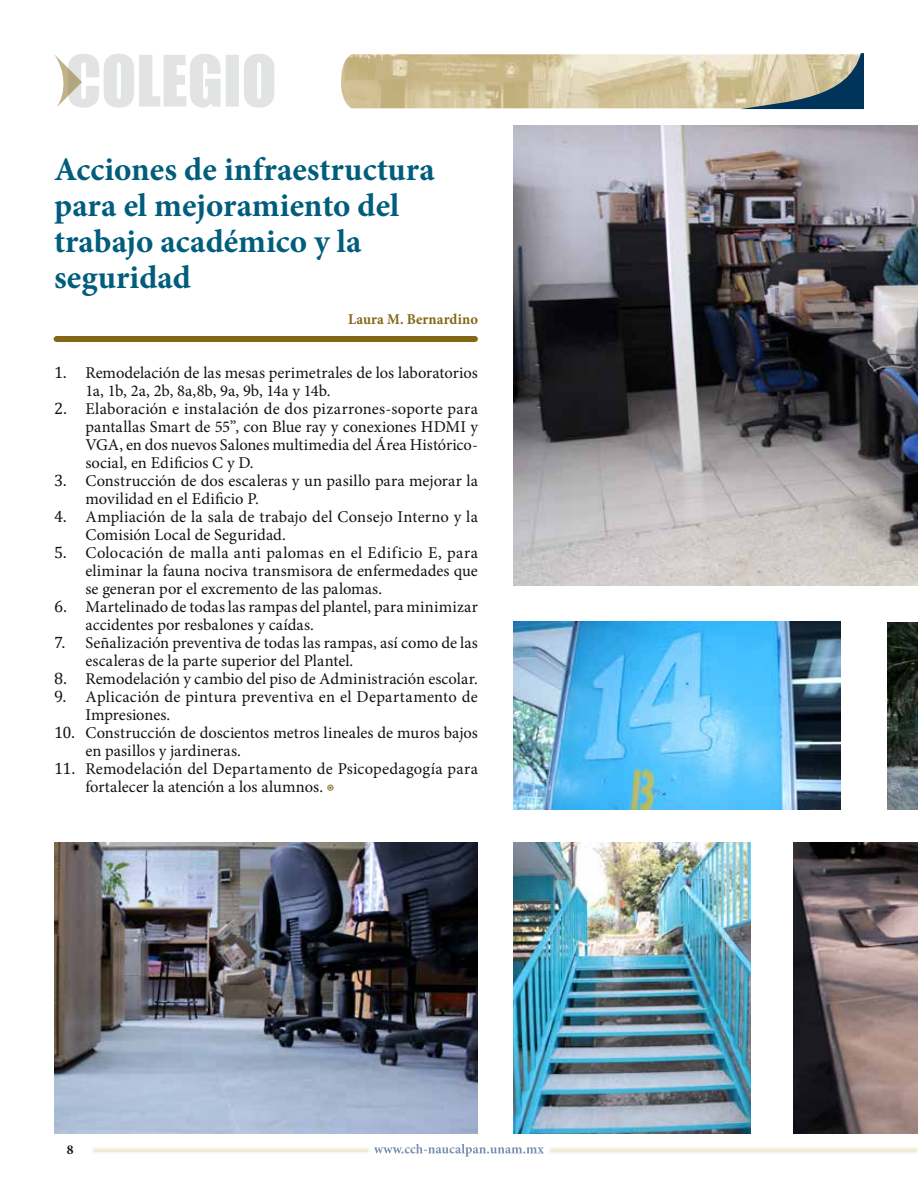
<style>
.page{position:relative;width:918px;height:1188px;background:#fff}
.page>*{position:absolute;margin:0;border:0;box-sizing:border-box;transform-origin:0 0}
.t1{font:700 33px/36px "Minion Pro";color:#005d7c}
.t2{font:16.5px/18px "Minion Pro";letter-spacing:.005em;color:#121212}
.t3{font:700 15px "Minion Pro";color:#826816;scale:.96 1}
.t4{font:700 13.5px "Minion Pro";color:#121212}
.s1{font-family:"Cambria"}
.s2{font-weight:700;color:#826816}
</style>
<div class="page">
<svg style="left:54px;top:54px;width:220px;height:54px"></svg>
<img style="left:341px;top:54px;width:399px;height:54px">
<div style="left:57px;top:336px;width:418px;height:6px;background:#826816"></div>
<img style="left:513px;top:126px;width:405px;height:459px">
<img style="left:513px;top:621px;width:327px;height:189px">
<img style="left:887px;top:623px;width:31px;height:187px">
<img style="left:54px;top:842px;width:424px;height:292px">
<img style="left:794px;top:842px;width:124px;height:292px">
<img style="left:513px;top:842px;width:237px;height:292px">
<svg style="left:92px;top:1148px;width:278px;height:5px"></svg>
<svg style="left:374px;top:1144px;width:170px;height:12px"></svg>
<svg style="left:549px;top:1147px;width:368px;height:7px"></svg>
<svg style="left:740px;top:53px;width:124px;height:56px;background:#9ea394"></svg>
<h1 class="t1" style="left:54px;top:151px;width:382px">Acciones de infraestructura para el mejoramiento del trabajo académico y la seguridad</h1>
<p class="t3" style="left:348px;top:309px;width:137px">Laura M. Bernardino</p>
<p class="t2" style="left:85px;top:364px;width:394px;text-indent:-31px"><span class="s1">1.</span> Remodelación de las mesas perimetrales de los laboratorios<br>1a, 1b, 2a, 2b, 8a,8b, 9a, 9b, 14a y 14b.</p>
<p class="t2" style="left:85px;top:400px;width:394px;text-align:justify;text-indent:-31px"><span class="s1">2.</span> Elaboración e instalación de dos pizarrones-soporte para pantallas Smart de 55”, con Blue ray y conexiones HDMI y VGA, en dos nuevos Salones multimedia del Área Histórico&shy;social, en Edificios C y D.</p>
<p class="t2" style="left:85px;top:472px;width:394px;text-indent:-31px"><span class="s1">3.</span> Construcción de dos escaleras y un pasillo para mejorar la movilidad en el Edificio P.</p>
<p class="t2" style="left:85px;top:508px;width:394px;text-indent:-31px"><span class="s1">4.</span> Ampliación de la sala de trabajo del Consejo Interno y la<br>Comisión Local de Seguridad.</p>
<p class="t2" style="left:85px;top:544px;width:394px;text-align:justify;text-indent:-31px"><span class="s1">5.</span> Colocación de malla anti palomas en el Edificio E, para eliminar la fauna nociva transmisora de enfermedades que se generan por el excremento de las palomas.</p>
<p class="t2" style="left:85px;top:598px;width:394px;text-indent:-31px"><span class="s1">6.</span> Martelinado de todas las rampas del plantel, para minimizar accidentes por resbalones y caídas.</p>
<p class="t2" style="left:85px;top:634px;width:394px;text-indent:-31px"><span class="s1">7.</span> Señalización preventiva de todas las rampas, así como de las escaleras de la parte superior del Plantel.</p>
<p class="t2" style="left:54px;top:670px;width:425px"><span class="s1">8.</span> Remodelación y cambio del piso de Administración escolar.</p>
<p class="t2" style="left:85px;top:688px;width:394px;text-indent:-31px"><span class="s1">9.</span> Aplicación de pintura preventiva en el Departamento de<br>Impresiones.</p>
<p class="t2" style="left:85px;top:724px;width:394px;text-indent:-31px"><span class="s1">10.</span> Construcción de doscientos metros lineales de muros bajos en pasillos y jardineras.</p>
<p class="t2" style="left:85px;top:760px;width:394px;text-indent:-31px"><span class="s1">11.</span> Remodelación del Departamento de Psicopedagogía para fortalecer la atención a los alumnos. <span class="s2">◉</span></p>
<p class="t4" style="left:67px;top:1140px;width:8px">8</p>
</div>
